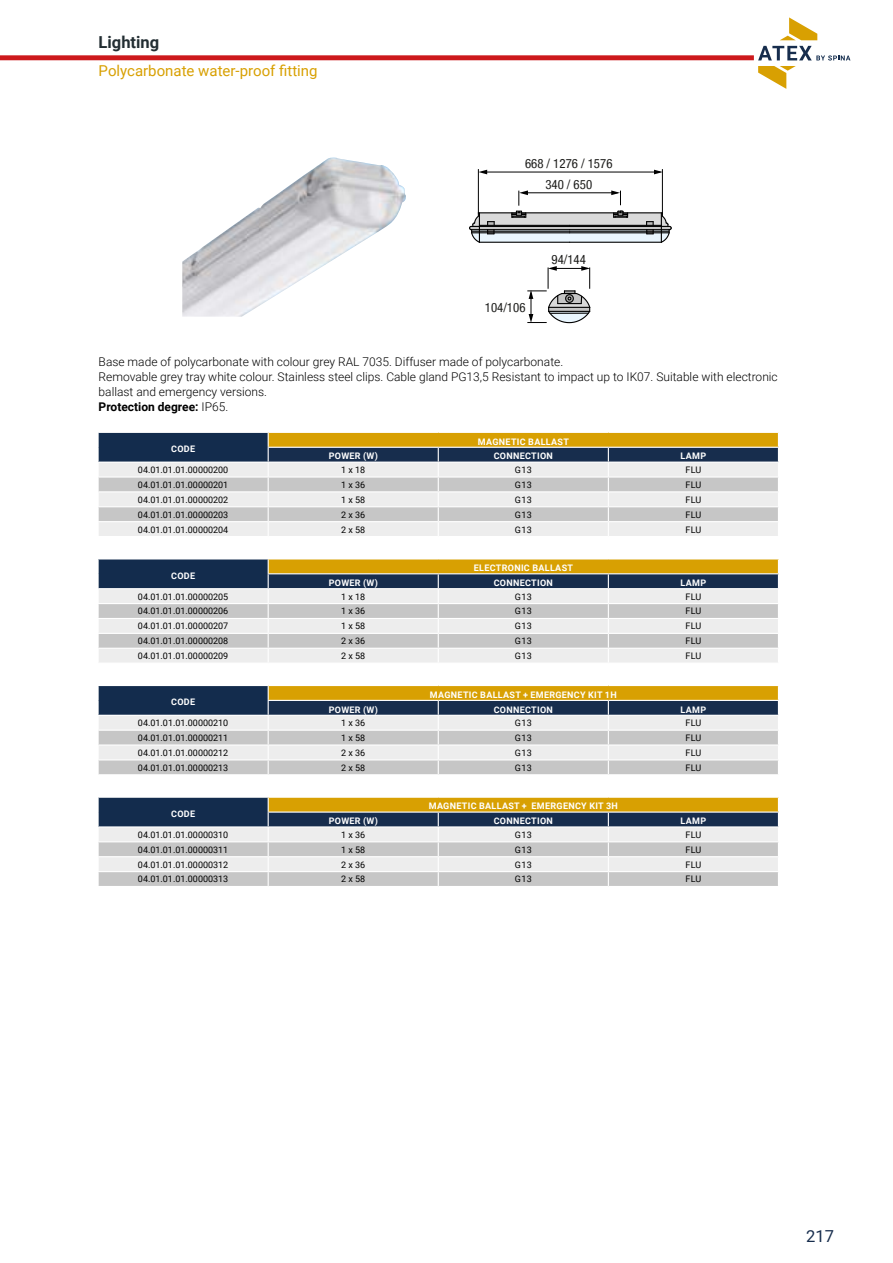
<style>
.page{position:relative;width:893px;height:1263px;background:#fff}
.page>*{position:absolute;margin:0;border:0;box-sizing:border-box;transform-origin:0 0}
.t1{font:700 16.5px "Roboto";color:#222d32}
.t2{font:16.5px "Roboto";color:#172d4d}
.t3{font:15px "Roboto";color:#d8a002}
.t4{font:condensed 12.9px "Helvetica Neue LT Std";color:#1e1e1c}
.t5{font:300 12px/15px "Roboto";color:#000}
.t6{font:9px "Roboto";color:#000}
.t7{font:700 9px "Roboto";letter-spacing:.035em;color:#fff}
.s1{font-weight:700}
</style>
<div class="page">
<svg style="left:527px;top:266px;width:64px;height:58px"></svg>
<hr style="left:478px;top:169px;width:1px;height:44px;background:#000">
<hr style="left:662px;top:169px;width:1px;height:44px;background:#000">
<svg style="left:469px;top:190px;width:203px;height:53px"></svg>
<hr style="left:482px;top:172px;width:178px;height:1px;background:#000">
<svg style="left:654px;top:170px;width:9px;height:4px"></svg>
<svg style="left:478px;top:170px;width:9px;height:4px"></svg>
<img style="left:182px;top:157px;width:224px;height:160px">
<svg style="left:98px;top:433px;width:681px;height:103px;background:#bdbcb1"></svg>
<svg style="left:98px;top:559px;width:681px;height:103px;background:#bdbbb1"></svg>
<svg style="left:98px;top:686px;width:681px;height:88px;background:#b5b3a7"></svg>
<svg style="left:98px;top:798px;width:681px;height:88px;background:#b5b3a7"></svg>
<div style="left:0;top:55px;width:754px;height:5px;background:#cd191c"></div>
<svg style="left:758px;top:46px;width:92px;height:43px"></svg>
<svg style="left:780px;top:17px;width:37px;height:23px"></svg>
<h1 class="t1" style="left:99px;top:31px;width:62px">Lighting</h1>
<h2 class="t3" style="left:99px;top:60px;width:220px">Polycarbonate water-proof fitting</h2>
<h3 class="t4" style="left:525px;top:156px;width:89px">668 / 1276 / 1576</h3>
<h3 class="t4" style="left:545px;top:177px;width:48px">340 / 650</h3>
<h3 class="t4" style="left:485px;top:300px;width:42px">104/106</h3>
<h3 class="t4" style="left:551px;top:252px;width:36px">94/144</h3>
<p class="t5" style="left:99px;top:353px;width:681px">Base made of polycarbonate with colour grey RAL 7035. Diffuser made of polycarbonate.<br>Removable grey tray white colour. Stainless steel clips. Cable gland PG13,5 Resistant to impact up to IK07. Suitable with electronic ballast and emergency versions.<br><span class="s1">Protection degree:</span> IP65.</p>
<p class="t7" style="left:171px;top:442px;width:25px">CODE</p>
<p class="t7" style="left:478px;top:435px;width:93px">MAGNETIC BALLAST</p>
<p class="t7" style="left:329px;top:450px;width:51px">POWER (W)</p>
<p class="t7" style="left:494px;top:450px;width:61px">CONNECTION</p>
<p class="t7" style="left:681px;top:450px;width:27px">LAMP</p>
<p class="t6" style="left:138px;top:463px;width:92px">04.01.01.01.00000200</p>
<p class="t6" style="left:341px;top:463px;width:26px">1 x 18</p>
<p class="t6" style="left:515px;top:463px;width:18px">G13</p>
<p class="t6" style="left:685px;top:463px;width:18px">FLU</p>
<p class="t6" style="left:138px;top:478px;width:92px">04.01.01.01.00000201</p>
<p class="t6" style="left:341px;top:478px;width:26px">1 x 36</p>
<p class="t6" style="left:515px;top:478px;width:18px">G13</p>
<p class="t6" style="left:685px;top:478px;width:18px">FLU</p>
<p class="t6" style="left:138px;top:493px;width:92px">04.01.01.01.00000202</p>
<p class="t6" style="left:341px;top:493px;width:26px">1 x 58</p>
<p class="t6" style="left:515px;top:493px;width:18px">G13</p>
<p class="t6" style="left:685px;top:493px;width:18px">FLU</p>
<p class="t6" style="left:138px;top:508px;width:92px">04.01.01.01.00000203</p>
<p class="t6" style="left:341px;top:508px;width:26px">2 x 36</p>
<p class="t6" style="left:515px;top:508px;width:18px">G13</p>
<p class="t6" style="left:685px;top:508px;width:18px">FLU</p>
<p class="t6" style="left:138px;top:523px;width:92px">04.01.01.01.00000204</p>
<p class="t6" style="left:341px;top:523px;width:26px">2 x 58</p>
<p class="t6" style="left:515px;top:523px;width:18px">G13</p>
<p class="t6" style="left:685px;top:523px;width:18px">FLU</p>
<p class="t7" style="left:171px;top:569px;width:25px">CODE</p>
<p class="t7" style="left:474px;top:562px;width:101px">ELECTRONIC BALLAST</p>
<p class="t7" style="left:329px;top:576px;width:51px">POWER (W)</p>
<p class="t7" style="left:494px;top:576px;width:61px">CONNECTION</p>
<p class="t7" style="left:681px;top:576px;width:27px">LAMP</p>
<p class="t6" style="left:138px;top:590px;width:92px">04.01.01.01.00000205</p>
<p class="t6" style="left:341px;top:590px;width:26px">1 x 18</p>
<p class="t6" style="left:515px;top:590px;width:18px">G13</p>
<p class="t6" style="left:685px;top:590px;width:18px">FLU</p>
<p class="t6" style="left:138px;top:605px;width:92px">04.01.01.01.00000206</p>
<p class="t6" style="left:341px;top:605px;width:26px">1 x 36</p>
<p class="t6" style="left:515px;top:605px;width:18px">G13</p>
<p class="t6" style="left:685px;top:605px;width:18px">FLU</p>
<p class="t6" style="left:138px;top:620px;width:92px">04.01.01.01.00000207</p>
<p class="t6" style="left:341px;top:620px;width:26px">1 x 58</p>
<p class="t6" style="left:515px;top:620px;width:18px">G13</p>
<p class="t6" style="left:685px;top:620px;width:18px">FLU</p>
<p class="t6" style="left:138px;top:635px;width:92px">04.01.01.01.00000208</p>
<p class="t6" style="left:341px;top:635px;width:26px">2 x 36</p>
<p class="t6" style="left:515px;top:635px;width:18px">G13</p>
<p class="t6" style="left:685px;top:635px;width:18px">FLU</p>
<p class="t6" style="left:138px;top:649px;width:92px">04.01.01.01.00000209</p>
<p class="t6" style="left:341px;top:649px;width:26px">2 x 58</p>
<p class="t6" style="left:515px;top:649px;width:18px">G13</p>
<p class="t6" style="left:685px;top:649px;width:18px">FLU</p>
<p class="t7" style="left:171px;top:696px;width:25px">CODE</p>
<p class="t7" style="left:430px;top:688px;width:188px">MAGNETIC BALLAST + EMERGENCY KIT 1H</p>
<p class="t7" style="left:329px;top:703px;width:51px">POWER (W)</p>
<p class="t7" style="left:494px;top:703px;width:61px">CONNECTION</p>
<p class="t7" style="left:681px;top:703px;width:27px">LAMP</p>
<p class="t6" style="left:138px;top:717px;width:92px">04.01.01.01.00000210</p>
<p class="t6" style="left:341px;top:717px;width:26px">1 x 36</p>
<p class="t6" style="left:515px;top:717px;width:18px">G13</p>
<p class="t6" style="left:685px;top:717px;width:18px">FLU</p>
<p class="t6" style="left:138px;top:731px;width:92px">04.01.01.01.00000211</p>
<p class="t6" style="left:341px;top:731px;width:26px">1 x 58</p>
<p class="t6" style="left:515px;top:731px;width:18px">G13</p>
<p class="t6" style="left:685px;top:731px;width:18px">FLU</p>
<p class="t6" style="left:138px;top:746px;width:92px">04.01.01.01.00000212</p>
<p class="t6" style="left:341px;top:746px;width:26px">2 x 36</p>
<p class="t6" style="left:515px;top:746px;width:18px">G13</p>
<p class="t6" style="left:685px;top:746px;width:18px">FLU</p>
<p class="t6" style="left:138px;top:761px;width:92px">04.01.01.01.00000213</p>
<p class="t6" style="left:341px;top:761px;width:26px">2 x 58</p>
<p class="t6" style="left:515px;top:761px;width:18px">G13</p>
<p class="t6" style="left:685px;top:761px;width:18px">FLU</p>
<p class="t7" style="left:171px;top:807px;width:25px">CODE</p>
<p class="t7" style="left:429px;top:800px;width:191px">MAGNETIC BALLAST + EMERGENCY KIT 3H</p>
<p class="t7" style="left:329px;top:815px;width:51px">POWER (W)</p>
<p class="t7" style="left:494px;top:815px;width:61px">CONNECTION</p>
<p class="t7" style="left:681px;top:815px;width:27px">LAMP</p>
<p class="t6" style="left:138px;top:828px;width:92px">04.01.01.01.00000310</p>
<p class="t6" style="left:341px;top:828px;width:26px">1 x 36</p>
<p class="t6" style="left:515px;top:828px;width:18px">G13</p>
<p class="t6" style="left:685px;top:828px;width:18px">FLU</p>
<p class="t6" style="left:138px;top:843px;width:92px">04.01.01.01.00000311</p>
<p class="t6" style="left:341px;top:843px;width:26px">1 x 58</p>
<p class="t6" style="left:515px;top:843px;width:18px">G13</p>
<p class="t6" style="left:685px;top:843px;width:18px">FLU</p>
<p class="t6" style="left:138px;top:858px;width:92px">04.01.01.01.00000312</p>
<p class="t6" style="left:341px;top:858px;width:26px">2 x 36</p>
<p class="t6" style="left:515px;top:858px;width:18px">G13</p>
<p class="t6" style="left:685px;top:858px;width:18px">FLU</p>
<p class="t6" style="left:138px;top:873px;width:92px">04.01.01.01.00000313</p>
<p class="t6" style="left:341px;top:873px;width:26px">2 x 58</p>
<p class="t6" style="left:515px;top:873px;width:18px">G13</p>
<p class="t6" style="left:685px;top:873px;width:18px">FLU</p>
<h1 class="t2" style="left:806px;top:1225px;width:29px">217</h1>
</div>
